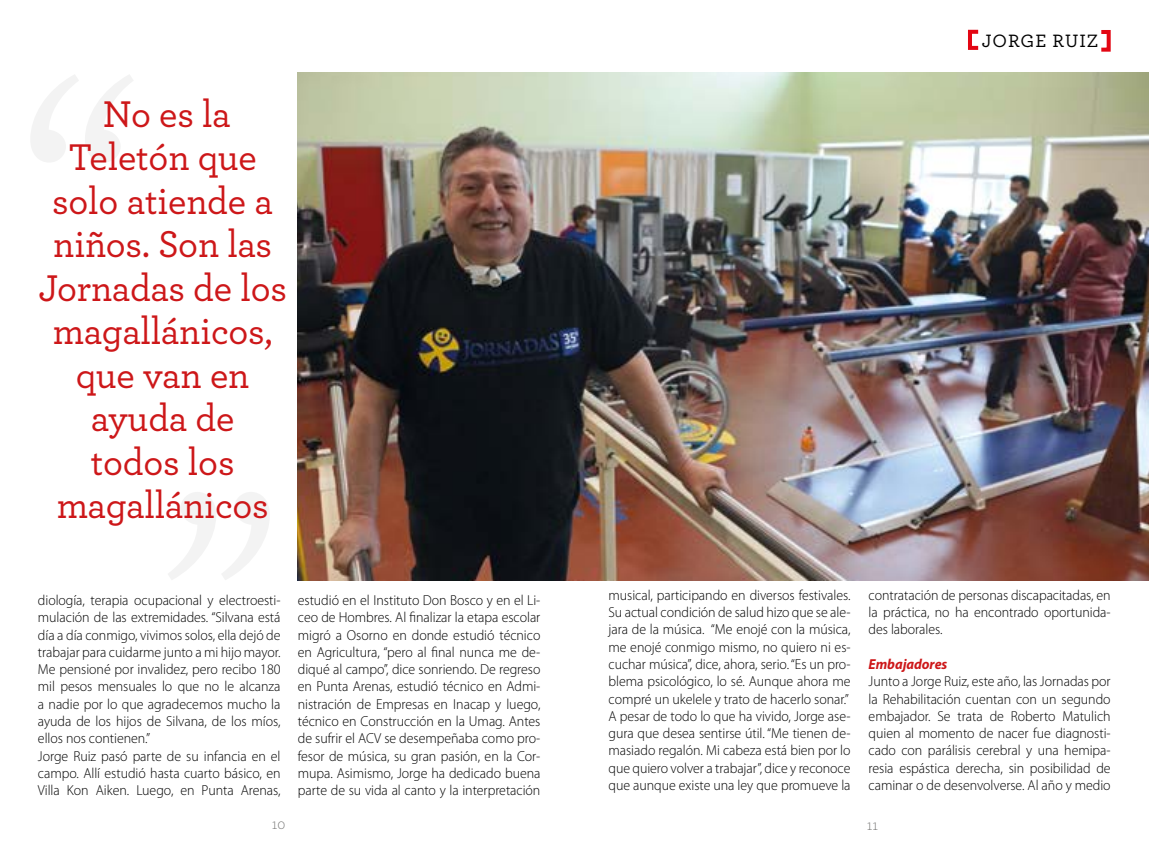
<style>
.page{position:relative;width:1149px;height:851px;background:#fff}
.page>*{position:absolute;margin:0;border:0;box-sizing:border-box;transform-origin:0 0}
.t1{font:500 39px/43.5px "Archer";letter-spacing:-.005em;color:#cd1719;text-align:center}
.t2{font:500 18.75px "Archer";letter-spacing:.05em;color:#000}
.t3{font:300 15px "Archer";color:#6d6d6c}
.t4{font:300 14.55px/17.2px "Myriad Pro";letter-spacing:-.005em;color:#000;text-align:justify;scale:.96 1}
.t5{font:italic 700 14.55px "Myriad Pro";letter-spacing:-.005em;color:#cd1719;scale:.96 1}
</style>
<div class="page">
<img style="left:298px;top:72px;width:850px;height:508px">
<div style="left:967px;top:30px;width:12px;height:20px;border:4px solid #e30613"></div>
<div style="left:1098px;top:30px;width:12px;height:22px;border:4px solid #e30613"></div>
<svg style="left:31px;top:75px;width:102px;height:87px"></svg>
<svg style="left:168px;top:492px;width:102px;height:88px"></svg>
<h1 class="t1" style="left:38px;top:90px;width:250px">No es la<br>Teletón que solo atiende a niños. Son las<br>Jornadas de los magallánicos, que van en ayuda de<br>todos los magallánicos</h1>
<p class="t4" style="left:38px;top:591px;width:254px;text-align:left">diología, terapia ocupacional y electroesti&shy;mulación de las extremidades. “Silvana está día a día conmigo, vivimos solos, ella dejó de trabajar para cuidarme junto a mi hijo mayor.<br>Me pensioné por invalidez, pero recibo 180 mil pesos mensuales lo que no le alcanza a nadie por lo que agradecemos mucho la ayuda de los hijos de Silvana, de los míos, ellos nos contienen.”<br>Jorge Ruiz pasó parte de su infancia en el campo. Allí estudió hasta cuarto básico, en Villa Kon Aiken. Luego, en Punta Arenas,</p>
<p class="t4" style="left:298px;top:591px;width:254px">estudió en el Instituto Don Bosco y en el Li&shy;ceo de Hombres. Al finalizar la etapa escolar migró a Osorno en donde estudió técnico en Agricultura, “pero al final nunca me de&shy;diqué al campo”, dice sonriendo. De regreso en Punta Arenas, estudió técnico en Admi&shy;nistración de Empresas en Inacap y luego, técnico en Construcción en la Umag. Antes de sufrir el ACV se desempeñaba como pro&shy;fesor de música, su gran pasión, en la Cor&shy;mupa. Asimismo, Jorge ha dedicado buena parte de su vida al canto y la interpretación</p>
<p class="t2" style="left:981px;top:27px;width:118px">JORGE RUIZ</p>
<p class="t4" style="left:608px;top:586px;width:253px">musical, participando en diversos festivales.<br>Su actual condición de salud hizo que se ale&shy;jara de la música. “Me enojé con la música, me enojé conmigo mismo, no quiero ni es&shy;cuchar música”, dice, ahora, serio. “Es un pro&shy;blema psicológico, lo sé. Aunque ahora me compré un ukelele y trato de hacerlo sonar.” A pesar de todo lo que ha vivido, Jorge ase&shy;gura que desea sentirse útil. “Me tienen de&shy;masiado regalón. Mi cabeza está bien por lo que quiero volver a trabajar”, dice y reconoce que aunque existe una ley que promueve la</p>
<p class="t4" style="left:868px;top:586px;width:253px">contratación de personas discapacitadas, en la práctica, no ha encontrado oportunida&shy;des laborales.</p>
<p class="t5" style="left:868px;top:656px;width:84px">Embajadores</p>
<p class="t4" style="left:868px;top:673px;width:253px">Junto a Jorge Ruiz, este año, las Jornadas por la Rehabilitación cuentan con un segundo embajador. Se trata de Roberto Matulich quien al momento de nacer fue diagnosti&shy;cado con parálisis cerebral y una hemipa&shy;resia espástica derecha, sin posibilidad de caminar o de desenvolverse. Al año y medio</p>
<p class="t3" style="left:272px;top:814px;width:15px">10</p>
<p class="t3" style="left:866px;top:814px;width:13px">11</p>
</div>
